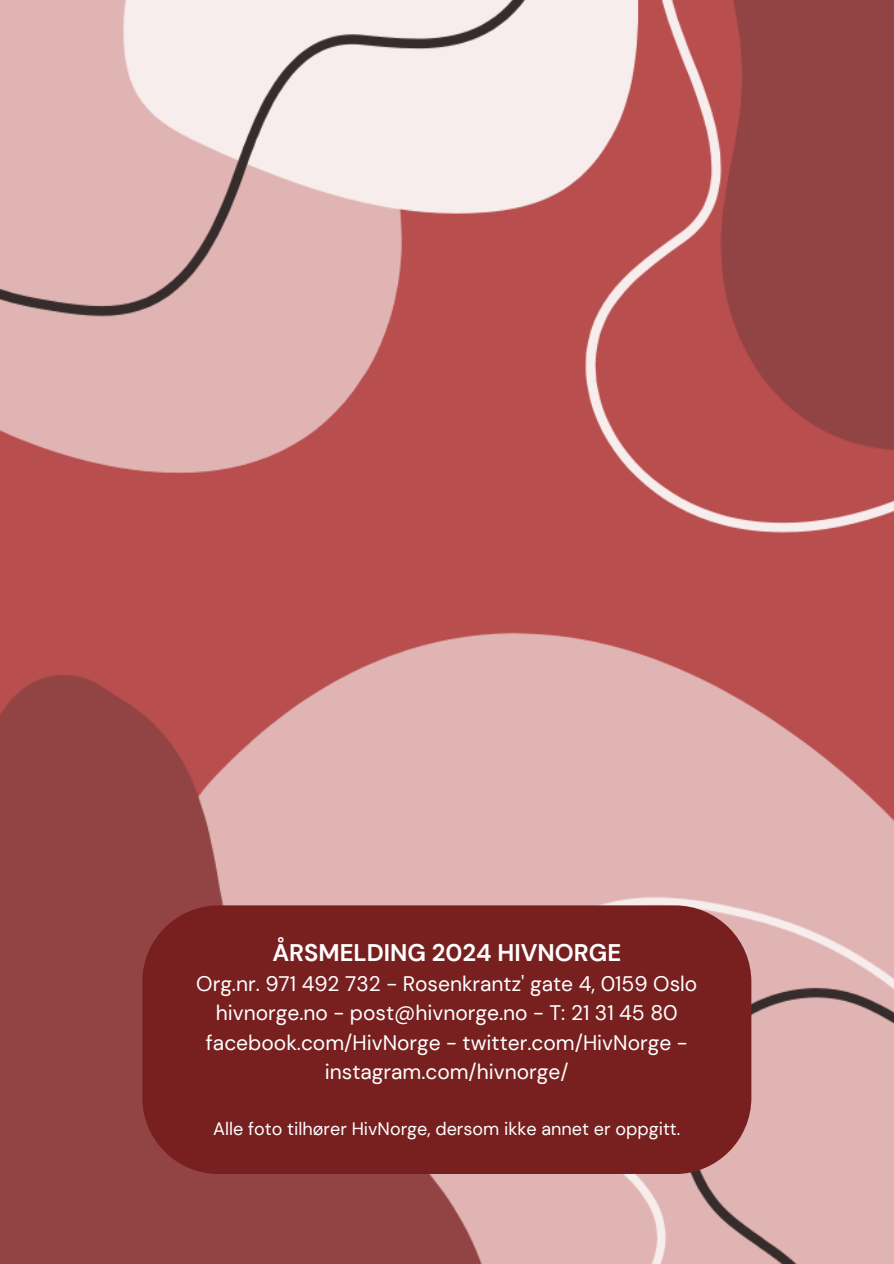
<style>
.page{position:relative;width:894px;height:1264px;background:#fff}
.page>*{position:absolute;margin:0;border:0;box-sizing:border-box;transform-origin:0 0}
.t1{font:700 24px "DM Sans";color:#fff}
.t2{font:21px/29.2px "DM Sans";color:#fff;text-align:center}
.t3{font:18px "DM Sans";color:#fff}
</style>
<div class="page">
<img style="left:0;top:0;width:893px;height:1263px">
<div style="left:142px;top:905px;width:609px;height:269px;background:#782020;border-radius:77px"></div>
<p class="t1" style="left:272px;top:936px;width:350px">ÅRSMELDING 2024 HIVNORGE</p>
<p class="t2" style="left:196px;top:969px;width:502px">Org.nr. 971 492 732 - Rosenkrantz' gate 4, 0159 Oslo hivnorge.no - post@hivnorge.no - T: 21 31 45 80 facebook.com/HivNorge - twitter.com/HivNorge - instagram.com/hivnorge/</p>
<h1 class="t3" style="left:213px;top:1117px;width:468px">Alle foto tilhører HivNorge, dersom ikke annet er oppgitt.</h1>
</div>
